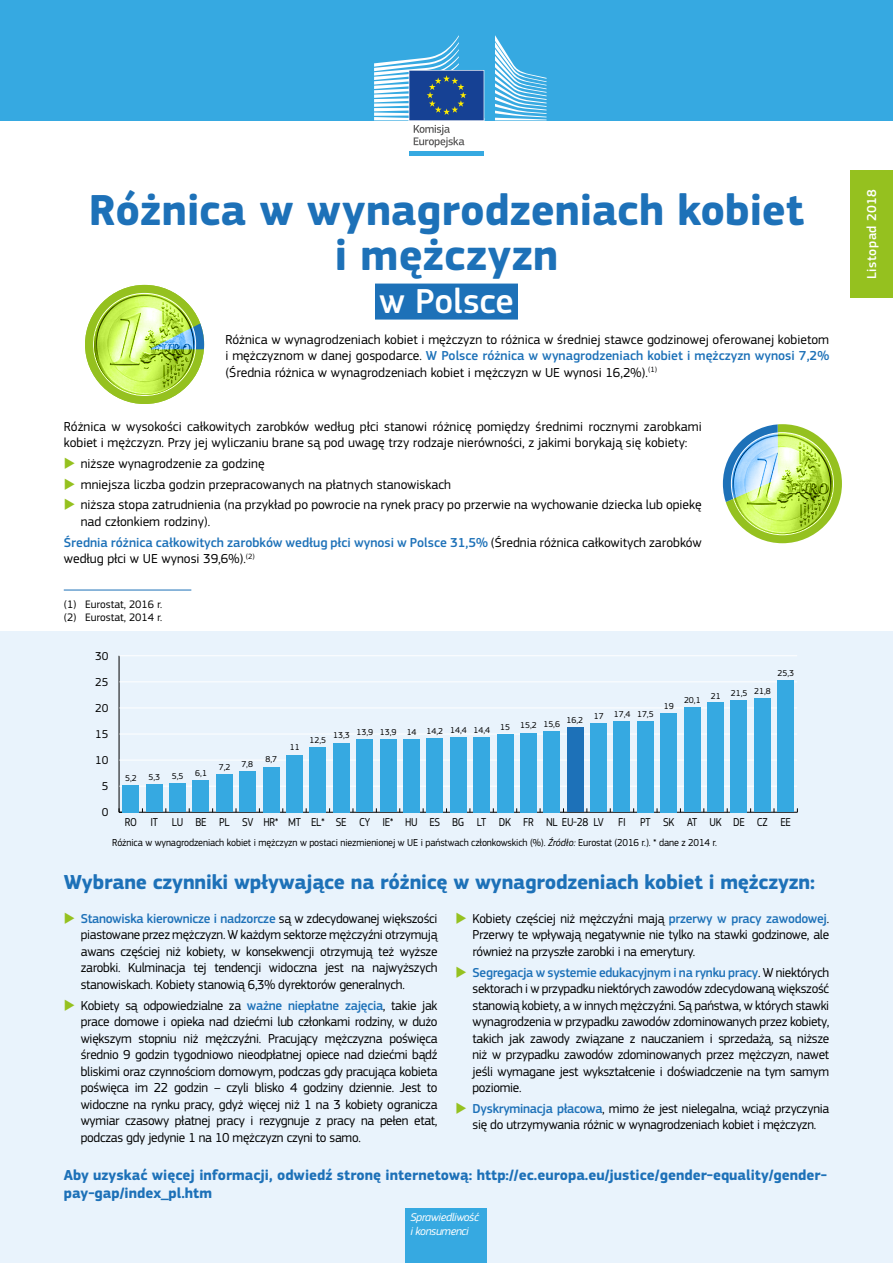
<style>
.page{position:relative;width:893px;height:1263px;background:#fff}
.page>*{position:absolute;margin:0;border:0;box-sizing:border-box;transform-origin:0 0}
.t1{font:700 45px/45px "EC Square Sans Pro";color:#1d71b8;text-align:center}
.t2{font:500 36px "EC Square Sans Pro";letter-spacing:-.005em;color:#fff}
.t3{font:700 21px "EC Square Sans Pro";letter-spacing:-.01em;color:#1d71b8}
.t4{font:700 15px/18px "EC Square Sans Pro";color:#1d71b8}
.t5{font:13.5px/16.5px "EC Square Sans Pro";color:#000;text-align:justify}
.t6{font:500 13.5px/20.7px "EC Square Sans Pro";color:#1d71b8}
.t7{font:13.5px/16.5px "EC Square Sans Pro";letter-spacing:-.02em;color:#000}
.t8{font:500 13.5px "EC Square Sans Pro";letter-spacing:.04em;color:#fff}
.t9{font:11.85px "EC Square Sans Pro";letter-spacing:-.03em;color:#000;scale:.9 1}
.t10{font:11.85px "EC Square Sans Pro";letter-spacing:-.03em;color:#000}
.t11{font:italic 11.7px/14px "EC Square Sans Pro";letter-spacing:-.03em;color:#fff}
.t12{font:11.25px/13.5px "EC Square Sans Pro";color:#000}
.t13{font:10.5px "EC Square Sans Pro";letter-spacing:-.01em;color:#000;scale:.95 1}
.t14{font:9px "EC Square Sans Pro";color:#000}
.s1{font-weight:500;color:#1d71b8}
.s2{font-weight:400;color:#000}
.s3{font-style:italic}
</style>
<div class="page">
<div style="left:0;top:631px;width:893px;height:632px;background:#e9f3fc"></div>
<div style="left:406px;top:1209px;width:81px;height:54px;background:#36a9e1"></div>
<div style="left:0;top:0;width:893px;height:120px;background:#36a9e1"></div>
<svg style="left:495px;top:35px;width:52px;height:85px"></svg>
<svg style="left:374px;top:35px;width:110px;height:113px"></svg>
<hr style="left:409px;top:151px;width:75px;height:4px;background:#36a9e1">
<div style="left:375px;top:284px;width:143px;height:36px;background:#1d71b8"></div>
<hr style="left:64px;top:590px;width:127px;height:1px;background:#1d71b8">
<svg style="left:85px;top:285px;width:119px;height:119px"></svg>
<svg style="left:723px;top:424px;width:119px;height:119px"></svg>
<hr style="left:119px;top:812px;width:678px;height:1px;background:#000">
<hr style="left:119px;top:656px;width:1px;height:156px;background:#000">
<svg style="left:119px;top:808px;width:17px;height:5px"></svg>
<hr style="left:119px;top:786px;width:678px;height:1px;background:#fff">
<hr style="left:119px;top:760px;width:678px;height:1px;background:#fff">
<hr style="left:119px;top:734px;width:678px;height:1px;background:#fff">
<hr style="left:119px;top:707px;width:678px;height:1px;background:#fff">
<hr style="left:119px;top:681px;width:678px;height:1px;background:#fff">
<hr style="left:119px;top:655px;width:678px;height:1px;background:#fff">
<div style="left:122px;top:785px;width:17px;height:27px;background:#36a9e1"></div>
<div style="left:146px;top:784px;width:17px;height:28px;background:#36a9e1"></div>
<div style="left:169px;top:783px;width:17px;height:29px;background:#36a9e1"></div>
<div style="left:192px;top:780px;width:17px;height:32px;background:#36a9e1"></div>
<div style="left:216px;top:775px;width:17px;height:37px;background:#36a9e1"></div>
<div style="left:239px;top:771px;width:17px;height:41px;background:#36a9e1"></div>
<div style="left:263px;top:767px;width:16px;height:45px;background:#36a9e1"></div>
<div style="left:286px;top:755px;width:17px;height:57px;background:#36a9e1"></div>
<div style="left:309px;top:747px;width:17px;height:65px;background:#36a9e1"></div>
<div style="left:333px;top:743px;width:17px;height:69px;background:#36a9e1"></div>
<div style="left:356px;top:740px;width:17px;height:72px;background:#36a9e1"></div>
<div style="left:380px;top:740px;width:16px;height:72px;background:#36a9e1"></div>
<div style="left:403px;top:739px;width:17px;height:73px;background:#36a9e1"></div>
<div style="left:426px;top:738px;width:17px;height:74px;background:#36a9e1"></div>
<div style="left:450px;top:737px;width:17px;height:75px;background:#36a9e1"></div>
<div style="left:473px;top:737px;width:17px;height:75px;background:#36a9e1"></div>
<div style="left:497px;top:734px;width:16px;height:78px;background:#36a9e1"></div>
<div style="left:520px;top:733px;width:17px;height:79px;background:#36a9e1"></div>
<div style="left:543px;top:731px;width:17px;height:81px;background:#36a9e1"></div>
<div style="left:567px;top:728px;width:17px;height:84px;background:#1d71b8"></div>
<div style="left:590px;top:723px;width:17px;height:89px;background:#36a9e1"></div>
<div style="left:613px;top:721px;width:17px;height:91px;background:#36a9e1"></div>
<div style="left:637px;top:721px;width:17px;height:91px;background:#36a9e1"></div>
<div style="left:660px;top:713px;width:17px;height:99px;background:#36a9e1"></div>
<div style="left:684px;top:707px;width:16px;height:105px;background:#36a9e1"></div>
<div style="left:707px;top:703px;width:17px;height:109px;background:#36a9e1"></div>
<div style="left:730px;top:700px;width:17px;height:112px;background:#36a9e1"></div>
<div style="left:754px;top:698px;width:17px;height:114px;background:#36a9e1"></div>
<div style="left:777px;top:680px;width:17px;height:132px;background:#36a9e1"></div>
<div style="left:850px;top:170px;width:43px;height:128px;background:#95c11f"></div>
<h1 class="t1" style="left:89px;top:189px;width:717px">Różnica w wynagrodzeniach kobiet i mężczyzn</h1>
<h2 class="t2" style="left:379px;top:280px;width:136px">w Polsce</h2>
<p class="t5" style="left:225px;top:331px;width:605px">Różnica w wynagrodzeniach kobiet i mężczyzn to różnica w średniej stawce godzinowej oferowanej kobietom i mężczyznom w danej gospodarce. <span class="s1">W Polsce różnica w wynagrodzeniach kobiet i mężczyzn wynosi 7,2% </span>(Średnia różnica w wynagrodzeniach kobiet i mężczyzn w UE wynosi 16,2%).<sup>(1)</sup></p>
<p class="t5" style="left:64px;top:418px;width:639px">Różnica w wysokości całkowitych zarobków według płci stanowi różnicę pomiędzy średnimi rocznymi zarobkami kobiet i mężczyzn. Przy jej wyliczaniu brane są pod uwagę trzy rodzaje nierówności, z jakimi borykają się kobiety:</p>
<p class="t5" style="left:81px;top:453px;width:622px;line-height:20.7px;text-align:left">niższe wynagrodzenie za godzinę<br>mniejsza liczba godzin przepracowanych na płatnych stanowiskach<br>niższa stopa zatrudnienia (na przykład po powrocie na rynek pracy po przerwie na wychowanie dziecka lub opiekę</p>
<p class="t6" style="left:64px;top:511px;width:639px;text-indent:17px"><span class="s2">nad członkiem rodziny).<br></span>Średnia różnica całkowitych zarobków według płci wynosi w Polsce 31,5% <span class="s2">(Średnia różnica całkowitych zarobków</span></p>
<p class="t5" style="left:64px;top:551px;width:193px">według płci w UE wynosi 39,6%).<sup>(2)</sup></p>
<p class="t12" style="left:64px;top:597px;width:100px">(1) Eurostat, 2016 r. (2) Eurostat, 2014 r.</p>
<p class="t10" style="left:95px;top:649px;width:15px">30</p>
<p class="t10" style="left:95px;top:675px;width:15px">25</p>
<p class="t10" style="left:95px;top:701px;width:15px">20</p>
<p class="t10" style="left:95px;top:727px;width:15px">15</p>
<p class="t10" style="left:95px;top:753px;width:15px">10</p>
<p class="t10" style="left:102px;top:779px;width:8px">5</p>
<p class="t10" style="left:102px;top:805px;width:8px">0</p>
<p class="t14" style="left:125px;top:773px;width:13px">5,2</p>
<p class="t14" style="left:149px;top:772px;width:13px">5,3</p>
<p class="t14" style="left:172px;top:771px;width:13px">5,5</p>
<p class="t14" style="left:195px;top:768px;width:13px">6,1</p>
<p class="t14" style="left:219px;top:762px;width:13px">7,2</p>
<p class="t14" style="left:241px;top:759px;width:13px">7,8</p>
<p class="t14" style="left:265px;top:754px;width:13px">8,7</p>
<p class="t14" style="left:290px;top:742px;width:11px">11</p>
<p class="t14" style="left:309px;top:734px;width:18px">12,5</p>
<p class="t14" style="left:333px;top:730px;width:18px">13,3</p>
<p class="t14" style="left:357px;top:727px;width:18px">13,9</p>
<p class="t14" style="left:380px;top:727px;width:18px">13,9</p>
<p class="t14" style="left:426px;top:726px;width:18px">14,2</p>
<p class="t14" style="left:407px;top:726px;width:11px">14</p>
<p class="t14" style="left:450px;top:724px;width:18px">14,4</p>
<p class="t14" style="left:473px;top:724px;width:18px">14,4</p>
<p class="t14" style="left:500px;top:721px;width:11px">15</p>
<p class="t14" style="left:520px;top:720px;width:18px">15,2</p>
<p class="t14" style="left:543px;top:718px;width:18px">15,6</p>
<p class="t14" style="left:567px;top:714px;width:18px">16,2</p>
<p class="t14" style="left:594px;top:711px;width:11px">17</p>
<p class="t14" style="left:637px;top:708px;width:18px">17,5</p>
<p class="t14" style="left:614px;top:709px;width:18px">17,4</p>
<p class="t14" style="left:664px;top:701px;width:11px">19</p>
<p class="t14" style="left:684px;top:695px;width:18px">20,1</p>
<p class="t14" style="left:711px;top:690px;width:11px">21</p>
<p class="t14" style="left:778px;top:667px;width:18px">25,3</p>
<p class="t14" style="left:754px;top:686px;width:18px">21,8</p>
<p class="t14" style="left:731px;top:687px;width:18px">21,5</p>
<p class="t9" style="left:125px;top:815px;width:742px">RO IT LU BE PL SV HR* MT EL* SE CY IE* HU ES BG LT DK FR NL EU-28 LV FI PT SK AT UK DE CZ EE</p>
<p class="t13" style="left:112px;top:836px;width:638px">Różnica w wynagrodzeniach kobiet i mężczyzn w postaci niezmienionej w UE i państwach członkowskich (%). <span class="s3">Źródło:</span> Eurostat (2016 r.). * dane z 2014 r.</p>
<h3 class="t3" style="left:64px;top:870px;width:753px">Wybrane czynniki wpływające na różnicę w wynagrodzeniach kobiet i mężczyzn:</h3>
<p class="t5" style="left:81px;top:910px;width:358px"><span class="s1">Stanowiska kierownicze i nadzorcze</span> są w zdecydowanej większości piastowane przez mężczyzn. W każdym sektorze mężczyźni otrzymują awans częściej niż kobiety, w konsekwencji otrzymują też wyższe zarobki. Kulminacja tej tendencji widoczna jest na najwyższych stanowiskach. Kobiety stanowią 6,3% dyrektorów generalnych.</p>
<p class="t5" style="left:81px;top:997px;width:358px">Kobiety są odpowiedzialne za <span class="s1">ważne niepłatne zajęcia</span>, takie jak prace domowe i opieka nad dziećmi lub członkami rodziny, w dużo większym stopniu niż mężczyźni. Pracujący mężczyzna poświęca średnio 9 godzin tygodniowo nieodpłatnej opiece nad dziećmi bądź bliskimi oraz czynnościom domowym, podczas gdy pracująca kobieta poświęca im 22 godzin – czyli blisko 4 godziny dziennie. Jest to widoczne na rynku pracy, gdyż więcej niż 1 na 3 kobiety ogranicza wymiar czasowy płatnej pracy i rezygnuje z pracy na pełen etat, podczas gdy jedynie 1 na 10 mężczyzn czyni to samo.</p>
<p class="t5" style="left:472px;top:910px;width:358px">Kobiety częściej niż mężczyźni mają <span class="s1">przerwy w pracy zawodowej</span>.<br>Przerwy te wpływają negatywnie nie tylko na stawki godzinowe, ale również na przyszłe zarobki i na emerytury.</p>
<p class="t5" style="left:473px;top:964px;width:358px"><span class="s1">Segregacja w systemie edukacyjnym i na rynku pracy</span>. W niektórych sektorach i w przypadku niektórych zawodów zdecydowaną większość stanowią kobiety, a w innych mężczyźni. Są państwa, w których stawki wynagrodzenia w przypadku zawodów zdominowanych przez kobiety, takich jak zawody związane z nauczaniem i sprzedażą, są niższe niż w przypadku zawodów zdominowanych przez mężczyzn, nawet jeśli wymagane jest wykształcenie i doświadczenie na tym samym poziomie.</p>
<p class="t7" style="left:473px;top:1100px;width:358px"><span class="s1">Dyskryminacja płacowa</span>, mimo że jest nielegalna, wciąż przyczynia się do utrzymywania różnic w wynagrodzeniach kobiet i mężczyzn.</p>
<p class="t4" style="left:64px;top:1166px;width:765px">Aby uzyskać więcej informacji, odwiedź stronę internetową: http://ec.europa.eu/justice/gender-equality/gender&shy;pay-gap/index_pl.htm</p>
<p class="t11" style="left:410px;top:1210px;width:70px">Sprawiedliwość i konsumenci</p>
<p class="t8" style="left:864px;top:279px;width:92px;rotate:-90deg">Listopad 2018</p>
</div>
